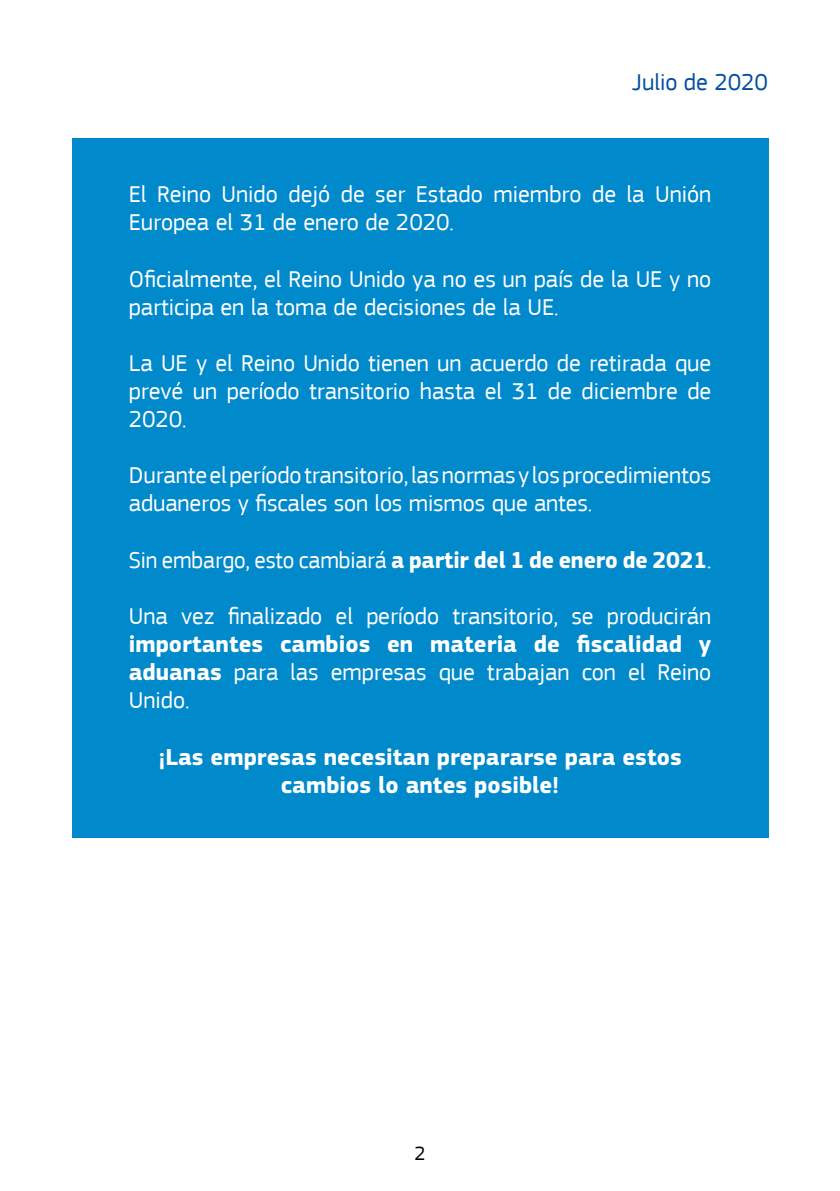
<style>
.page{position:relative;width:840px;height:1191px;background:#fff}
.page>*{position:absolute;margin:0;border:0;box-sizing:border-box;transform-origin:0 0}
.Text_white_BOX{font:24px/28px "EC Square Sans Pro";color:#fff}
.Text_white_BOX-2{font:700 24px/28px "EC Square Sans Pro";color:#fff;text-align:center}
.Text_white_BOX-3{font:24px "EC Square Sans Pro";color:#fff;scale:.96 1}
.t1{font:24px "EC Square Sans Pro";color:#034ea2}
.t2{font:20px "EC Square Sans Pro";color:#000}
.s1{font-weight:700}
</style>
<div class="page">
<div style="left:72px;top:139px;width:695px;height:699px;background:#0089cb"></div>
<p class="t1" style="left:631px;top:68px;width:137px">Julio de 2020</p>
<p class="Text_white_BOX" style="left:129px;top:181px;width:583px">El Reino Unido dejó de ser Estado miembro de la Unión<br>Europea el 31 de enero de 2020.</p>
<p class="Text_white_BOX" style="left:129px;top:265px;width:583px">Oficialmente, el Reino Unido ya no es un país de la UE y no participa en la toma de decisiones de la UE.</p>
<p class="Text_white_BOX" style="left:129px;top:349px;width:583px;text-align:justify">La UE y el Reino Unido tienen un acuerdo de retirada que prevé un período transitorio hasta el 31 de diciembre de 2020.</p>
<p class="Text_white_BOX" style="left:129px;top:462px;width:583px">Durante el período transitorio, las normas y los procedimientos aduaneros y fiscales son los mismos que antes.</p>
<p class="Text_white_BOX-3" style="left:129px;top:546px;width:608px">Sin embargo, esto cambiará <span class="s1">a partir del 1 de enero de 2021</span>.</p>
<p class="Text_white_BOX" style="left:129px;top:602px;width:583px;text-align:justify">Una vez finalizado el período transitorio, se producirán <span class="s1">importantes cambios en materia de fiscalidad y aduanas</span> para las empresas que trabajan con el Reino Unido.</p>
<p class="Text_white_BOX-2" style="left:158px;top:743px;width:524px">¡Las empresas necesitan prepararse para estos cambios lo antes posible!</p>
<p class="t2" style="left:414px;top:1141px;width:13px">2</p>
</div>
